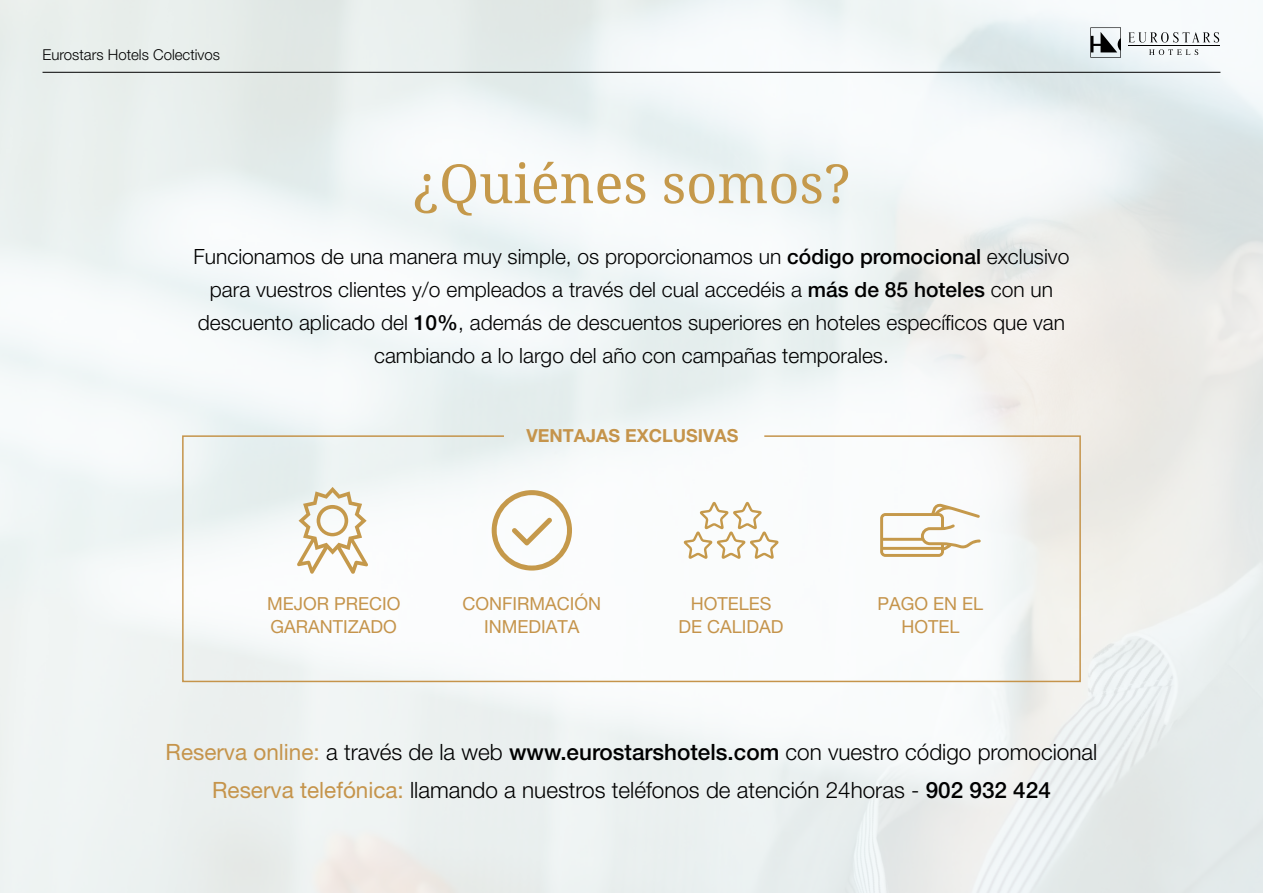
<style>
.page{position:relative;width:1263px;height:893px;background:#fff}
.page>*{position:absolute;margin:0;border:0;box-sizing:border-box;transform-origin:0 0}
.t1{font:54px "Droid Serif";color:#c5994b}
.t2{font:300 22.5px/37.5px "Helvetica Neue LT Pro";color:#000;text-align:center}
.t3{font:300 21px/33px "Helvetica Neue LT Pro";color:#000;text-align:center}
.t4{font:18px/22.5px "Helvetica Neue LT Pro";color:#c5944b;text-align:center}
.t5{font:700 18px "Helvetica Neue LT Pro";color:#c5944b}
.t6{font:300 15px "Helvetica Neue LT Pro";color:#000}
.s1{font-weight:500}
.s2{font-weight:400;color:#c5944b}
</style>
<div class="page">
<img style="left:0;top:0;width:1263px;height:893px">
<svg style="left:1149px;top:49px;width:49px;height:6px"></svg>
<hr style="left:1128px;top:46px;width:91px;height:1px;background:#000">
<svg style="left:1090px;top:27px;width:31px;height:31px"></svg>
<svg style="left:1128px;top:32px;width:91px;height:11px"></svg>
<hr style="left:43px;top:72px;width:1177px;height:1px;background:#000">
<svg style="left:181px;top:435px;width:900px;height:248px"></svg>
<p class="t6" style="left:43px;top:45px;width:179px">Eurostars Hotels Colectivos</p>
<h1 class="t1" style="left:412px;top:153px;width:440px">¿Quiénes somos?</h1>
<p class="t3" style="left:194px;top:240px;width:877px">Funcionamos de una manera muy simple, os proporcionamos un <span class="s1">código promocional</span> exclusivo para vuestros clientes y/o empleados a través del cual accedéis a <span class="s1">más de 85 hoteles</span> con un descuento aplicado del <span class="s1">10%</span>, además de descuentos superiores en hoteles específicos que van cambiando a lo largo del año con campañas temporales.</p>
<p class="t5" style="left:526px;top:424px;width:214px">VENTAJAS EXCLUSIVAS</p>
<p class="t4" style="left:267px;top:592px;width:135px;text-align:left">MEJOR PRECIO<br>GARANTIZADO</p>
<p class="t4" style="left:462px;top:592px;width:140px">CONFIRMACIÓN<br>INM EDIATA</p>
<p class="t4" style="left:679px;top:592px;width:107px">HOTELES<br>DE CALIDAD</p>
<p class="t4" style="left:877px;top:592px;width:107px">PAGO EN EL<br>HOTEL</p>
<p class="t2" style="left:166px;top:733px;width:933px"><span class="s2">RESERVA ONLINE:</span> a través de la web <span class="s1">www.eurostarshotels.com</span> con vuestro código promocional<br><span class="s2">RESERVA TELEFÓNICA:</span> llamando a nuestros teléfonos de atención 24horas - <span class="s1">902 932 424</span></p>
</div>
